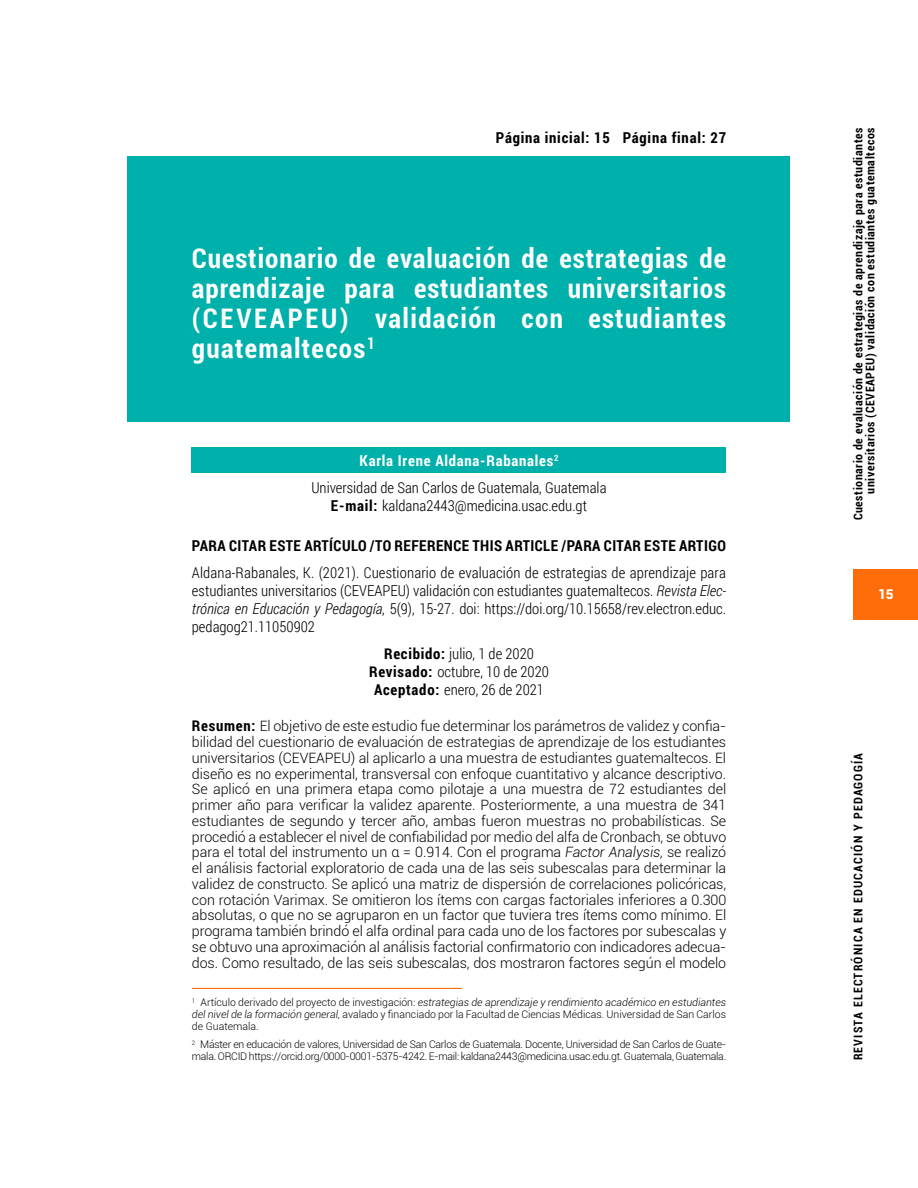
<style>
.page{position:relative;width:918px;height:1188px;background:#fff}
.page>*{position:absolute;margin:0;border:0;box-sizing:border-box;transform-origin:0 0}
.Título_Artículo_-_3{font:700 condensed 27px/30px "Roboto";letter-spacing:.05em;color:#fff;text-align:justify}
.Cita_Artículo_-_Text{font:300 15px/18px "Roboto Condensed";color:#000;text-align:justify}
.Universidad___email{font:300 15px/18px "Roboto Condensed";color:#000;text-align:center}
.Cita_Artículo_-_Cent{font:300 15px/18px "Roboto Condensed";color:#000;text-align:center}
.Cita_Artículo{font:700 15px "Roboto Condensed";letter-spacing:.03em;color:#000}
.Pág_Inicial_-_Final{font:700 15px "Roboto Condensed";letter-spacing:.05em;color:#000}
.Autor1_-_3_Líneas{font:700 15px "Roboto Condensed";letter-spacing:.05em;color:#fff}
.Primer_Párrafo_Conte{font:300 14.25px/15.8px "Roboto";letter-spacing:-.005em;color:#000;text-align:justify}
.Primer_Párrafo_Preli{font:900 13.5px "Roboto";color:#fff}
.t1{font:700 condensed 12px/12px "Roboto";letter-spacing:.05em;color:#000;text-align:right}
.t2{font:700 condensed 12px "Roboto";letter-spacing:.1em;color:#000}
.Pie_de_Página{font:300 10.5px/12px "Roboto";letter-spacing:-.025em;color:#000;text-align:justify}
.s1{font-weight:700}
.s2{font-style:italic}
.s3{font-family:"Roboto Condensed";font-weight:700;font-size:15px}
</style>
<div class="page">
<div style="left:854px;top:569px;width:64px;height:50px;background:#ff6d0a"></div>
<div style="left:192px;top:447px;width:534px;height:25px;background:#00b0ab"></div>
<div style="left:128px;top:156px;width:662px;height:266px;background:#00b0ab"></div>
<hr style="left:192px;top:988px;width:270px;height:1px;background:#ff6d0a">
<p class="Pág_Inicial_-_Final" style="left:496px;top:127px;width:232px">Página inicial: 15 Página final: 27</p>
<p class="Título_Artículo_-_3" style="left:192px;top:242px;width:536px">Cuestionario de evaluación de estrategias de aprendizaje para estudiantes universitarios (CEVEAPEU) validación con estudiantes guatemaltecos<sup>1</sup></p>
<p class="Autor1_-_3_Líneas" style="left:360px;top:450px;width:200px">Karla Irene Aldana-Rabanales<sup>2</sup></p>
<p class="Universidad___email" style="left:311px;top:478px;width:297px">Universidad de San Carlos de Guatemala, Guatemala<br><span class="s1">E-mail:</span> kaldana2443@medicina.usac.edu.gt</p>
<p class="Cita_Artículo" style="left:192px;top:535px;width:536px">PARA CITAR ESTE ARTÍCULO /TO REFERENCE THIS ARTICLE /PARA CITAR ESTE ARTIGO</p>
<p class="Cita_Artículo_-_Text" style="left:192px;top:563px;width:536px">Aldana-Rabanales, K. (2021). Cuestionario de evaluación de estrategias de aprendizaje para estudiantes universitarios (CEVEAPEU) validación con estudiantes guatemaltecos. <span class="s2">Revista Elec&shy;trónica en Educación y Pedagogía</span>, 5(9), 15-27. doi: https://doi.org/10.15658/rev.electron.educ. pedagog21.11050902</p>
<p class="Cita_Artículo_-_Cent" style="left:369px;top:644px;width:181px"><span class="s1">Recibido:</span> julio, 1 de 2020<br><span class="s1">Revisado:</span> octubre, 10 de 2020<br><span class="s1">Aceptado:</span> enero, 26 de 2021</p>
<p class="Primer_Párrafo_Conte" style="left:192px;top:718px;width:536px"><span class="s3">Resumen:</span> El objetivo de este estudio fue determinar los parámetros de validez y confia&shy;bilidad del cuestionario de evaluación de estrategias de aprendizaje de los estudiantes universitarios (CEVEAPEU) al aplicarlo a una muestra de estudiantes guatemaltecos. El diseño es no experimental, transversal con enfoque cuantitativo y alcance descriptivo.<br>Se aplicó en una primera etapa como pilotaje a una muestra de 72 estudiantes del primer año para verificar la validez aparente. Posteriormente, a una muestra de 341 estudiantes de segundo y tercer año, ambas fueron muestras no probabilísticas. Se procedió a establecer el nivel de confiabilidad por medio del alfa de Cronbach, se obtuvo para el total del instrumento un α = 0.914. Con el programa <span class="s2">Factor Analysis,</span> se realizó el análisis factorial exploratorio de cada una de las seis subescalas para determinar la validez de constructo. Se aplicó una matriz de dispersión de correlaciones policóricas, con rotación Varimax. Se omitieron los ítems con cargas factoriales inferiores a 0.300 absolutas, o que no se agruparon en un factor que tuviera tres ítems como mínimo. El programa también brindó el alfa ordinal para cada uno de los factores por subescalas y se obtuvo una aproximación al análisis factorial confirmatorio con indicadores adecua&shy;dos. Como resultado, de las seis subescalas, dos mostraron factores según el modelo</p>
<p class="Pie_de_Página" style="left:192px;top:996px;width:536px"><sup>1</sup> Artículo derivado del proyecto de investigación: <span class="s2">estrategias de aprendizaje y rendimiento académico en estudiantes del nivel de la formación general,</span> avalado y financiado por la Facultad de Ciencias Médicas. Universidad de San Carlos de Guatemala.</p>
<p class="Pie_de_Página" style="left:192px;top:1038px;width:536px"><sup>2</sup> Máster en educación de valores, Universidad de San Carlos de Guatemala. Docente, Universidad de San Carlos de Guate&shy;mala. ORCID https://orcid.org/0000-0001-5375-4242. E-mail: kaldana2443@medicina.usac.edu.gt. Guatemala, Guatemala.</p>
<p class="t1" style="left:852px;top:520px;width:394px;rotate:-90deg">Cuestionario de evaluación de estrategias de aprendizaje para estudiantes universitarios (CEVEAPEU) validación con estudiantes guatemaltecos</p>
<p class="Primer_Párrafo_Preli" style="left:878px;top:585px;width:17px">15</p>
<p class="t2" style="left:850px;top:1060px;width:309px;rotate:-90deg">REVISTA ELECTRÓNICA EN EDUCACIÓN Y PEDAGOGÍA</p>
</div>
